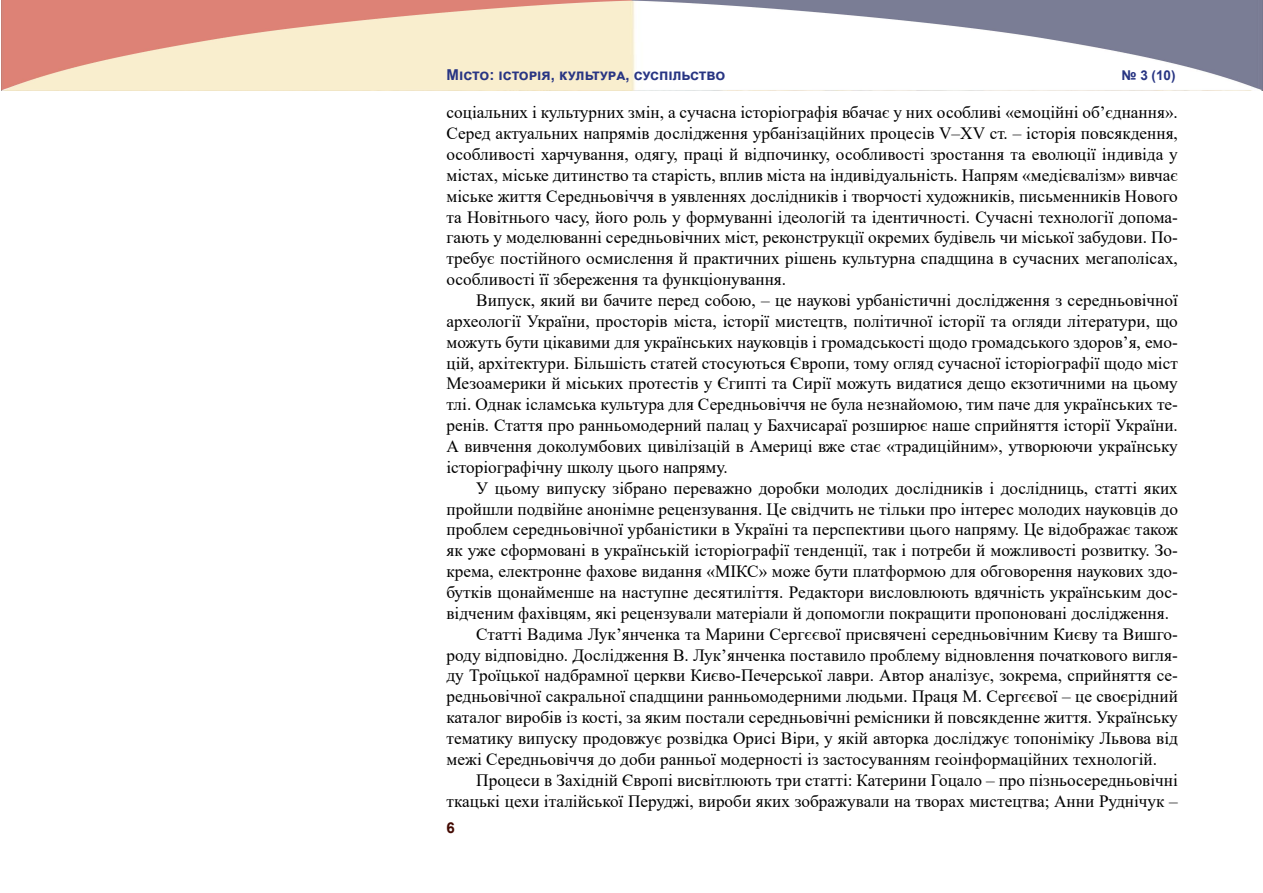
<style>
.page{position:relative;width:1263px;height:893px;background:#fff}
.page>*{position:absolute;margin:0;border:0;box-sizing:border-box;transform-origin:0 0}
.t1{font:17.25px/20.9px "Times New Roman";color:#000;text-align:justify}
.t2{font:700 15px "Arial";color:#283583}
.t3{font:700 15px "Arial";color:#440b03}
.t4{font:700 13.5px "Arial";color:#283583}
</style>
<div class="page">
<img style="left:1px;top:0;width:1262px;height:90px">
<p class="t2" style="left:446px;top:64px;width:280px">Місто: історія, культура, суспільство</p>
<p class="t4" style="left:1121px;top:66px;width:56px">№ 3 (10)</p>
<p class="t1" style="left:446px;top:102px;width:733px">соціальних і культурних змін, а сучасна історіографія вбачає у них особливі «емоційні об’єднання».<br>Серед актуальних напрямів дослідження урбанізаційних процесів V–XV ст. – історія повсякдення, особливості харчування, одягу, праці й відпочинку, особливості зростання та еволюції індивіда у містах, міське дитинство та старість, вплив міста на індивідуальність. Напрям «медієвалізм» вивчає міське життя Середньовіччя в уявленнях дослідників і творчості художників, письменників Нового та Новітнього часу, його роль у формуванні ідеологій та ідентичності. Сучасні технології допома&shy;гають у моделюванні середньовічних міст, реконструкції окремих будівель чи міської забудови. По&shy;требує постійного осмислення й практичних рішень культурна спадщина в сучасних мегаполісах, особливості її збереження та функціонування.</p>
<p class="t1" style="left:446px;top:289px;width:733px;text-indent:30px">Випуск, який ви бачите перед собою, – це наукові урбаністичні дослідження з середньовічної археології України, просторів міста, історії мистецтв, політичної історії та огляди літератури, що можуть бути цікавими для українських науковців і громадськості щодо громадського здоров’я, емо&shy;цій, архітектури. Більшість статей стосуються Європи, тому огляд сучасної історіографії щодо міст Мезоамерики й міських протестів у Єгипті та Сирії можуть видатися дещо екзотичними на цьому тлі. Однак ісламська культура для Середньовіччя не була незнайомою, тим паче для українських те&shy;ренів. Стаття про ранньомодерний палац у Бахчисараї розширює наше сприйняття історії України.<br>А вивчення доколумбових цивілізацій в Америці вже стає «традиційним», утворюючи українську історіографічну школу цього напряму.</p>
<p class="t1" style="left:476px;top:477px;width:703px">У цьому випуску зібрано переважно доробки молодих дослідників і дослідниць, статті яких</p>
<p class="t1" style="left:446px;top:498px;width:733px">пройшли подвійне анонімне рецензування. Це свідчить не тільки про інтерес молодих науковців до</p>
<p class="t1" style="left:446px;top:519px;width:733px">проблем середньовічної урбаністики в Україні та перспективи цього напряму. Це відображає також</p>
<p class="t1" style="left:446px;top:539px;width:733px">як уже сформовані в українській історіографії тенденції, так і потреби й можливості розвитку. Зо-</p>
<p class="t1" style="left:446px;top:560px;width:733px">крема, електронне фахове видання «МІКС» може бути платформою для обговорення наукових здо-</p>
<p class="t1" style="left:446px;top:581px;width:733px">бутків щонайменше на наступне десятиліття. Редактори висловлюють вдячність українським дос-</p>
<p class="t1" style="left:446px;top:602px;width:724px">відченим фахівцям, які рецензували матеріали й допомогли покращити пропоновані дослідження.</p>
<p class="t1" style="left:476px;top:623px;width:703px">Статті Вадима Лук’янченка та Марини Сергєєвої присвячені середньовічним Києву та Вишго-</p>
<p class="t1" style="left:446px;top:644px;width:733px">роду відповідно. Дослідження В. Лук’янченка поставило проблему відновлення початкового вигля-</p>
<p class="t1" style="left:446px;top:665px;width:733px">ду Троїцької надбрамної церкви Києво-Печерської лаври. Автор аналізує, зокрема, сприйняття се-</p>
<p class="t1" style="left:446px;top:685px;width:733px">редньовічної сакральної спадщини ранньомодерними людьми. Праця М. Сергєєвої – це своєрідний</p>
<p class="t1" style="left:446px;top:706px;width:733px">каталог виробів із кості, за яким постали середньовічні ремісники й повсякденне життя. Українську</p>
<p class="t1" style="left:446px;top:727px;width:733px">тематику випуску продовжує розвідка Орисі Віри, у якій авторка досліджує топоніміку Львова від</p>
<p class="t1" style="left:446px;top:748px;width:712px">межі Середньовіччя до доби ранньої модерності із застосуванням геоінформаційних технологій.</p>
<p class="t1" style="left:476px;top:769px;width:703px">Процеси в Західній Європі висвітлюють три статті: Катерини Гоцало – про пізньосередньовічні</p>
<p class="t1" style="left:446px;top:790px;width:733px">ткацькі цехи італійської Перуджі, вироби яких зображували на творах мистецтва; Анни Руднічук –</p>
<p class="t3" style="left:446px;top:817px;width:10px">6</p>
</div>
